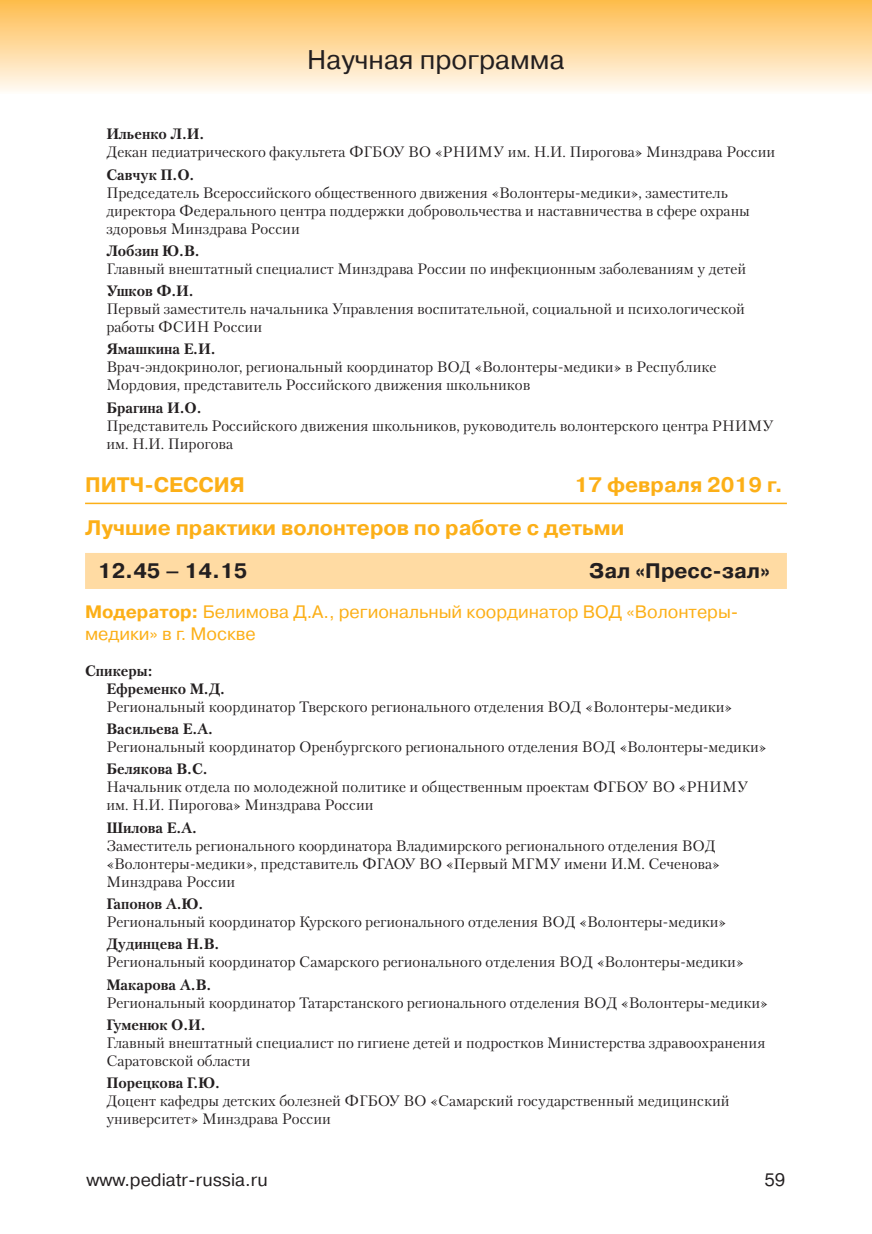
<style>
.page{position:relative;width:872px;height:1234px;background:#fff}
.page>*{position:absolute;margin:0;border:0;box-sizing:border-box;transform-origin:0 0}
.t1{font:27px "Pragmatica C";color:#231f20}
.t2{font:700 21px/43.2px "Pragmatica C";color:#fcaf17}
.t3{font:700 21px "Pragmatica C";color:#231f20}
.t4{font:18px/21.6px "Pragmatica C";color:#fcaf17}
.t5{font:18px "Pragmatica C";color:#231f20}
.t6{font:15px/18px "Petersburg C";color:#231f20}
.t7{font:700 15px/18px "Petersburg C";color:#231f20}
.s1{font-weight:700}
</style>
<div class="page">
<div style="left:0;top:0;width:872px;height:94px;background:linear-gradient(to bottom,#febb4b,#fffaf4)"></div>
<hr style="left:85px;top:502px;width:702px;height:2px;background:#fcaf17">
<div style="left:85px;top:553px;width:702px;height:36px;background:#ffdba3"></div>
<h1 class="t1" style="left:307px;top:50px;width:259px">Научная программа</h1>
<p class="t7" style="left:106px;top:126px;width:99px">Ильенко Л.И.</p>
<p class="t6" style="left:106px;top:144px;width:670px">Декан педиатрического факультета ФГБОУ ВО «РНИМУ им. Н.И. Пирогова» Минздрава России</p>
<p class="t7" style="left:106px;top:166px;width:89px">Савчук П.О.</p>
<p class="t6" style="left:106px;top:184px;width:645px">Председатель Всероссийского общественного движения «Волонтеры-медики», заместитель директора Федерального центра поддержки добровольчества и наставничества в сфере охраны здоровья Минздрава России</p>
<p class="t7" style="left:106px;top:243px;width:95px">Лобзин Ю.В.</p>
<p class="t6" style="left:106px;top:260px;width:641px">Главный внештатный специалист Минздрава России по инфекционным заболеваниям у детей</p>
<p class="t7" style="left:106px;top:283px;width:89px">Ушков Ф.И.</p>
<p class="t6" style="left:106px;top:301px;width:640px">Первый заместитель начальника Управления воспитательной, социальной и психологической работы ФСИН России</p>
<p class="t7" style="left:106px;top:341px;width:111px">Ямашкина Е.И.</p>
<p class="t6" style="left:106px;top:359px;width:611px">Врач-эндокринолог, региональный координатор ВОД «Волонтеры-медики» в Республике<br>Мордовия, представитель Российского движения школьников</p>
<p class="t7" style="left:106px;top:399px;width:97px">Брагина И.О.</p>
<p class="t6" style="left:106px;top:417px;width:669px">Представитель Российского движения школьников, руководитель волонтерского центра РНИМУ им. Н.И. Пирогова</p>
<h2 class="t2" style="left:85px;top:464px;width:161px">ПИТЧ-СЕССИЯ</h2>
<h2 class="t2" style="left:85px;top:464px;width:699px;text-indent:489px">17 февраля 2019 г.<br>Лучшие практики волонтеров по работе с детьми</h2>
<h2 class="t3" style="left:98px;top:563px;width:151px">12.45 – 14.15</h2>
<h2 class="t3" style="left:589px;top:563px;width:182px">Зал «Пресс-зал»</h2>
<p class="t4" style="left:85px;top:602px;width:655px"><span class="s1">Модератор:</span> Белимова Д.А., региональный координатор ВОД «Волонтеры&shy;медики» в г. Москве</p>
<p class="t7" style="left:106px;top:662px;width:120px;text-indent:-21px">Спикеры:<br>Ефременко М.Д.</p>
<p class="t6" style="left:106px;top:698px;width:627px">Региональный координатор Тверского регионального отделения ВОД «Волонтеры-медики»</p>
<p class="t7" style="left:106px;top:720px;width:108px">Васильева Е.А.</p>
<p class="t6" style="left:106px;top:738px;width:662px">Региональный координатор Оренбургского регионального отделения ВОД «Волонтеры-медики»</p>
<p class="t7" style="left:106px;top:761px;width:103px">Белякова В.С.</p>
<p class="t6" style="left:106px;top:778px;width:643px">Начальник отдела по молодежной политике и общественным проектам ФГБОУ ВО «РНИМУ им. Н.И. Пирогова» Минздрава России</p>
<p class="t7" style="left:106px;top:819px;width:92px">Шилова Е.А.</p>
<p class="t6" style="left:106px;top:837px;width:615px">Заместитель регионального координатора Владимирского регионального отделения ВОД «Волонтеры-медики», представитель ФГАОУ ВО «Первый МГМУ имени И.М. Сеченова»<br>Минздрава России</p>
<p class="t7" style="left:106px;top:895px;width:98px">Гапонов А.Ю.</p>
<p class="t6" style="left:106px;top:913px;width:621px">Региональный координатор Курского регионального отделения ВОД «Волонтеры-медики»</p>
<p class="t7" style="left:106px;top:935px;width:114px">Дудинцева Н.В.</p>
<p class="t6" style="left:106px;top:953px;width:639px">Региональный координатор Самарского регионального отделения ВОД «Волонтеры-медики»</p>
<p class="t7" style="left:106px;top:976px;width:106px">Макарова А.В.</p>
<p class="t6" style="left:106px;top:993px;width:663px">Региональный координатор Татарстанского регионального отделения ВОД «Волонтеры-медики»</p>
<p class="t7" style="left:106px;top:1016px;width:101px">Гуменюк О.И.</p>
<p class="t6" style="left:106px;top:1034px;width:660px">Главный внештатный специалист по гигиене детей и подростков Министерства здравоохранения<br>Саратовской области</p>
<p class="t7" style="left:106px;top:1074px;width:115px">Порецкова Г.Ю.</p>
<p class="t6" style="left:106px;top:1092px;width:624px">Доцент кафедры детских болезней ФГБОУ ВО «Самарский государственный медицинский университет» Минздрава России</p>
<p class="t5" style="left:87px;top:1172px;width:183px">www.pediatr-russia.ru</p>
<p class="t5" style="left:764px;top:1172px;width:22px">59</p>
</div>
